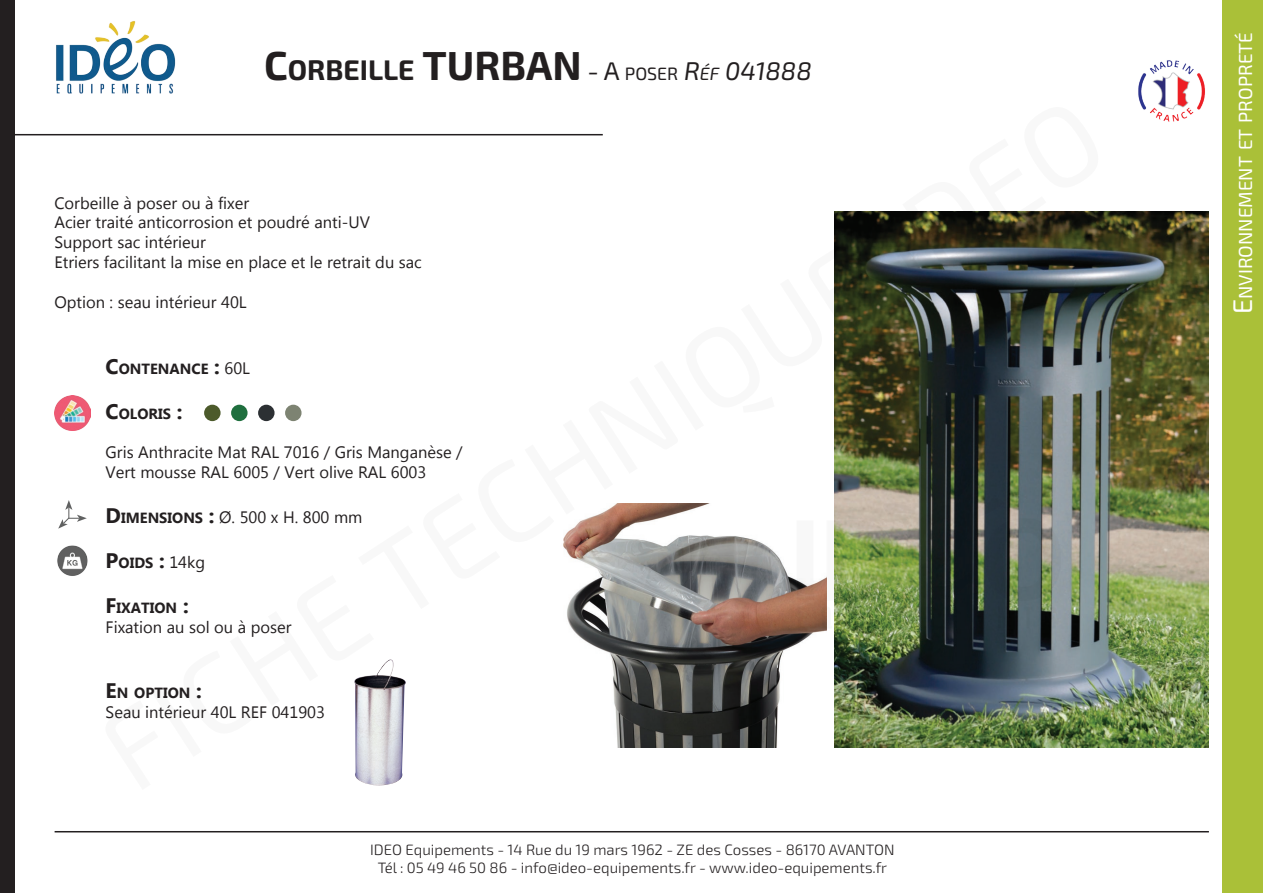
<style>
.page{position:relative;width:1263px;height:893px;background:#fff}
.page>*{position:absolute;margin:0;border:0;box-sizing:border-box;transform-origin:0 0}
.t1{font:700 28.35px "Exo 2";color:#231f20}
.t2{font:18.9px "Exo 2";color:#fff}
.t3{font:16.5px/19.8px "Microsoft New Tai Lue";color:#231f20}
.t4{font:300 15px/18px "Exo 2";color:#231f20;text-align:center}
.t5{font:700 14.7px "Microsoft New Tai Lue";color:#231f20}
.s1{font-size:40.5px}
.s2{font-weight:400;font-size:25.5px}
.s3{font-weight:400;font-size:17.85px}
.s4{font-weight:400;font-style:italic;font-size:25.5px}
.s5{font-weight:400;font-style:italic;font-size:17.85px}
.s6{font-size:21px}
.s7{font-weight:400;font-size:16.5px}
.s8{font-weight:700;font-size:21px}
.s9{font-weight:700;font-size:14.7px}
.s10{font-size:27px}
</style>
<div class="page">
<div style="left:1223px;top:0;width:40px;height:893px;background:#aac038"></div>
<img style="left:56px;top:21px;width:120px;height:73px">
<hr style="left:55px;top:831px;width:1154px;height:1px;background:#231f20">
<div style="left:0;top:0;width:14px;height:893px;background:#231f20"></div>
<hr style="left:7px;top:134px;width:596px;height:1px;background:#231f20">
<img style="left:55px;top:395px;width:35px;height:35px">
<img style="left:57px;top:545px;width:31px;height:31px">
<svg style="left:58px;top:500px;width:29px;height:29px"></svg>
<img style="left:1138px;top:60px;width:67px;height:62px">
<img style="left:563px;top:504px;width:217px;height:244px">
<img style="left:834px;top:211px;width:375px;height:537px">
<img style="left:231px;top:405px;width:17px;height:16px;border-radius:8px">
<img style="left:258px;top:405px;width:17px;height:16px;border-radius:8px">
<div style="left:204px;top:405px;width:17px;height:16px;background:#4c5a2b;border-radius:50%"></div>
<img style="left:285px;top:405px;width:17px;height:16px;border-radius:8px">
<img style="left:354px;top:659px;width:52px;height:127px">
<img style="left:761px;top:441px;width:332px;height:232px">
<h1 class="t1" style="left:264px;top:53px;width:549px"><span class="s1">C</span>ORBEILLE <span class="s1">TURBAN</span> <span class="s2">- A</span> <span class="s3">POSER</span> <span class="s4">R</span><span class="s5">éf</span> <span class="s4">041888</span></h1>
<p class="t3" style="left:54px;top:194px;width:369px">Corbeille à poser ou à fixer<br>Acier traité anticorrosion et poudré anti-UV Support sac intérieur<br>Etriers facilitant la mise en place et le retrait du sac</p>
<p class="t3" style="left:54px;top:293px;width:194px">Option : seau intérieur 40L</p>
<p class="t5" style="left:106px;top:360px;width:146px"><span class="s6">C</span>ONTENANCE <span class="s6">:</span> <span class="s7">60L</span></p>
<p class="t5" style="left:106px;top:405px;width:78px"><span class="s6">C</span>OLORIS <span class="s6">:</span></p>
<p class="t3" style="left:106px;top:444px;width:358px">Gris Anthracite Mat RAL 7016 / Gris Manganèse /<br>Vert mousse RAL 6005 / Vert olive RAL 6003</p>
<p class="t3" style="left:106px;top:509px;width:258px"><span class="s8">D</span><span class="s9">IMENSIONS</span> <span class="s8">:</span> Ø. 500 x H. 800 mm</p>
<p class="t5" style="left:106px;top:555px;width:101px"><span class="s6">P</span>OIDS <span class="s6">:</span> <span class="s7">14kg</span></p>
<p class="t5" style="left:106px;top:600px;width:85px"><span class="s6">F</span>IXATION <span class="s6">:</span></p>
<p class="t3" style="left:106px;top:619px;width:187px">Fixation au sol ou à poser</p>
<p class="t5" style="left:106px;top:684px;width:98px"><span class="s6">E</span>N OPTION <span class="s6">:</span></p>
<p class="t3" style="left:106px;top:703px;width:221px">Seau intérieur 40L REF 041903</p>
<p class="t4" style="left:370px;top:841px;width:526px">IDEO Equipements - 14 Rue du 19 mars 1962 - ZE des Cosses - 86170 AVANTON<br>Tél : 05 49 46 50 86 - info@ideo-equipements.fr - www.ideo-equipements.fr</p>
<p class="t2" style="left:1234px;top:314px;width:283px;rotate:-90deg"><span class="s10">E</span>NVIRONNEMENT ET PROPRETÉ</p>
</div>
